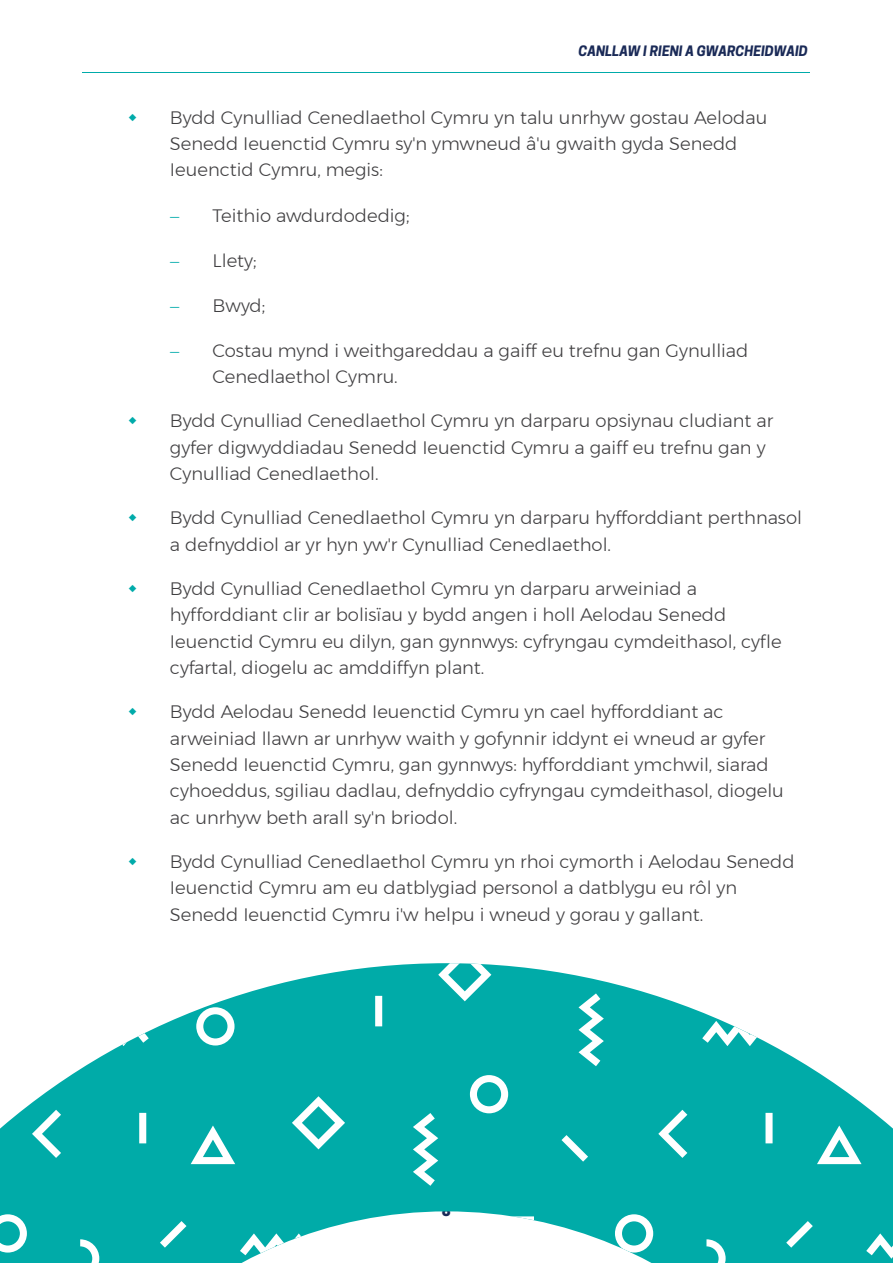
<style>
.page{position:relative;width:893px;height:1263px;background:#fff}
.page>*{position:absolute;margin:0;border:0;box-sizing:border-box;transform-origin:0 0}
.t1{font:300 18px/26.4px "Montserrat";color:#414042}
.t2{font:800 15px "Cooper Hewitt";color:#1a2a57}
.t3{font:italic 700 13.5px "Cooper Hewitt";color:#1a2a57}
</style>
<div class="page">
<hr style="left:83px;top:72px;width:727px;height:1px;background:#00abaa">
<svg style="left:0;top:963px;width:893px;height:300px;fill:#00aba8"></svg>
<p class="t3" style="left:579px;top:43px;width:231px">CANLLAW I RIENI A GWARCHEIDWAID</p>
<p class="t1" style="left:170px;top:104px;width:599px">Bydd Cynulliad Cenedlaethol Cymru yn talu unrhyw gostau Aelodau<br>Senedd Ieuenctid Cymru sy'n ymwneud â'u gwaith gyda Senedd<br>Ieuenctid Cymru, megis:</p>
<p class="t1" style="left:213px;top:202px;width:199px">Teithio awdurdodedig;</p>
<p class="t1" style="left:213px;top:247px;width:45px">Llety;</p>
<p class="t1" style="left:213px;top:292px;width:54px">Bwyd;</p>
<p class="t1" style="left:213px;top:337px;width:537px">Costau mynd i weithgareddau a gaiff eu trefnu gan Gynulliad<br>Cenedlaethol Cymru.</p>
<p class="t1" style="left:170px;top:407px;width:605px">Bydd Cynulliad Cenedlaethol Cymru yn darparu opsiynau cludiant ar gyfer digwyddiadau Senedd Ieuenctid Cymru a gaiff eu trefnu gan y<br>Cynulliad Cenedlaethol.</p>
<p class="t1" style="left:170px;top:504px;width:634px">Bydd Cynulliad Cenedlaethol Cymru yn darparu hyfforddiant perthnasol a defnyddiol ar yr hyn yw'r Cynulliad Cenedlaethol.</p>
<p class="t1" style="left:170px;top:575px;width:613px">Bydd Cynulliad Cenedlaethol Cymru yn darparu arweiniad a hyfforddiant clir ar bolisïau y bydd angen i holl Aelodau Senedd Ieuenctid Cymru eu dilyn, gan gynnwys: cyfryngau cymdeithasol, cyfle cyfartal, diogelu ac amddiffyn plant.</p>
<p class="t1" style="left:170px;top:698px;width:615px">Bydd Aelodau Senedd Ieuenctid Cymru yn cael hyfforddiant ac arweiniad llawn ar unrhyw waith y gofynnir iddynt ei wneud ar gyfer Senedd Ieuenctid Cymru, gan gynnwys: hyfforddiant ymchwil, siarad cyhoeddus, sgiliau dadlau, defnyddio cyfryngau cymdeithasol, diogelu ac unrhyw beth arall sy'n briodol.</p>
<p class="t1" style="left:170px;top:848px;width:626px">Bydd Cynulliad Cenedlaethol Cymru yn rhoi cymorth i Aelodau Senedd<br>Ieuenctid Cymru am eu datblygiad personol a datblygu eu rôl yn<br>Senedd Ieuenctid Cymru i'w helpu i wneud y gorau y gallant.</p>
<p class="t2" style="left:442px;top:1201px;width:10px">8</p>
</div>
